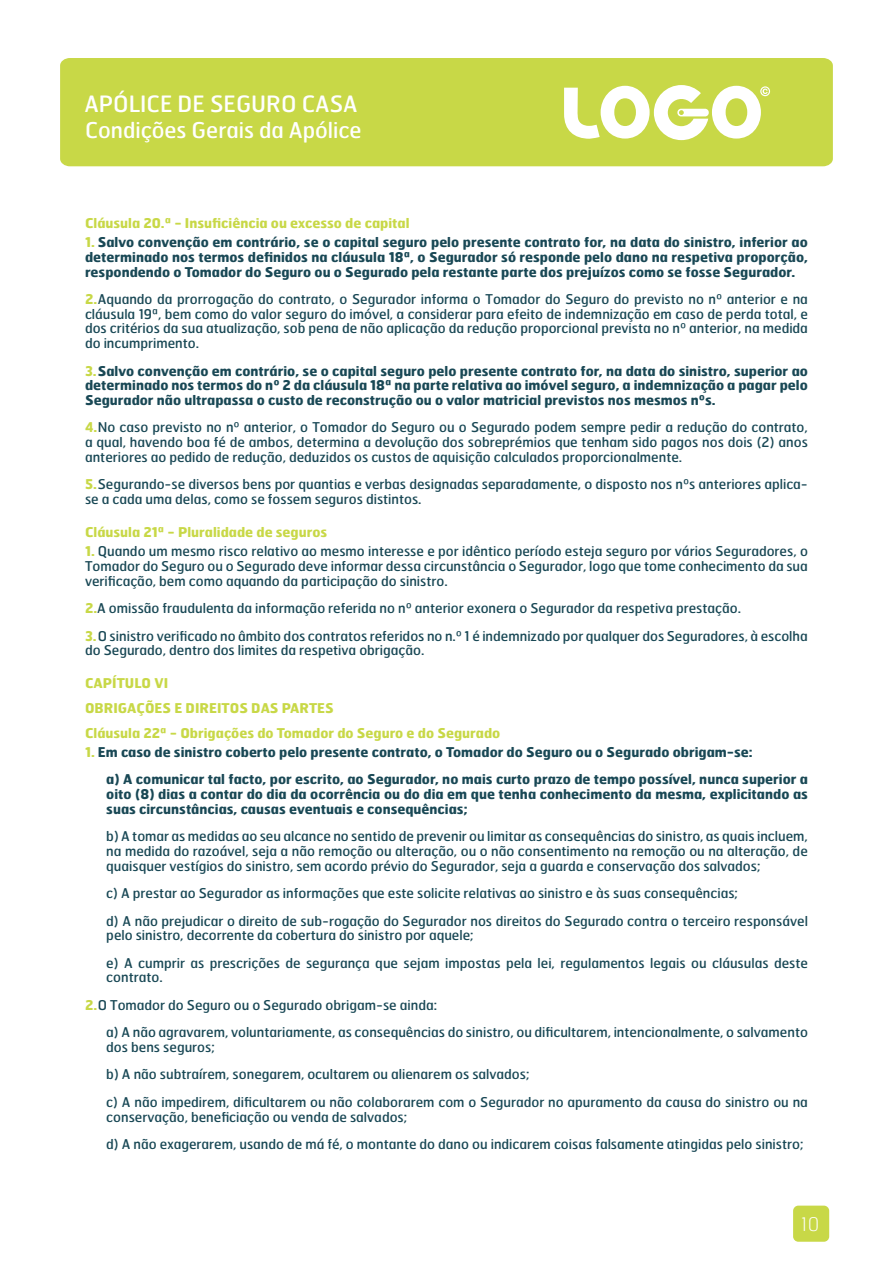
<style>
.page{position:relative;width:893px;height:1263px;background:#fff}
.page>*{position:absolute;margin:0;border:0;box-sizing:border-box;transform-origin:0 0}
.t1{font:22.5px "Hermes";color:#fff}
.t2{font:21.75px "Hermes";color:#fff}
.t3{font:100 18.75px "Hermes";color:#fff}
.t4{font:13.5px/14.7px "Hermes";color:#194855}
.t5{font:700 13.5px/14.7px "Hermes";color:#194855;text-align:justify}
.t6{font:700 13.5px/24.8px "Hermes";color:#c8d847}
.s1{color:#c8d847}
.s2{font-weight:700;color:#c8d847}
</style>
<div class="page">
<div style="left:793px;top:1205px;width:36px;height:37px;background:#c8d847;border-radius:5px"></div>
<div style="left:60px;top:58px;width:773px;height:108px;background:#c8d847"></div>
<svg style="left:564px;top:85px;width:206px;height:55px"></svg>
<h1 class="t1" style="left:85px;top:90px;width:275px">APÓLICE DE SEGURO CASA</h1>
<h2 class="t2" style="left:85px;top:117px;width:278px">Condições Gerais da Apólice</h2>
<p class="t6" style="left:85px;top:210px;width:326px">Cláusula 20.ª - Insuficiência ou excesso de capital</p>
<p class="t5" style="left:85px;top:234px;width:724px"><span class="s1">1.</span> Salvo convenção em contrário, se o capital seguro pelo presente contrato for, na data do sinistro, inferior ao determinado nos termos definidos na cláusula 18ª, o Segurador só responde pelo dano na respetiva proporção, respondendo o Tomador do Seguro ou o Segurado pela restante parte dos prejuízos como se fosse Segurador.</p>
<p class="t4" style="left:85px;top:291px;width:724px;text-align:justify"><span class="s2">2.</span>Aquando da prorrogação do contrato, o Segurador informa o Tomador do Seguro do previsto no nº anterior e na cláusula 19ª, bem como do valor seguro do imóvel, a considerar para efeito de indemnização em caso de perda total, e dos critérios da sua atualização, sob pena de não aplicação da redução proporcional prevista no nº anterior, na medida do incumprimento.</p>
<p class="t5" style="left:85px;top:363px;width:724px"><span class="s1">3.</span>Salvo convenção em contrário, se o capital seguro pelo presente contrato for, na data do sinistro, superior ao determinado nos termos do nº 2 da cláusula 18ª na parte relativa ao imóvel seguro, a indemnização a pagar pelo Segurador não ultrapassa o custo de reconstrução ou o valor matricial previstos nos mesmos nºs.</p>
<p class="t4" style="left:85px;top:420px;width:724px;text-align:justify"><span class="s2">4.</span>No caso previsto no nº anterior, o Tomador do Seguro ou o Segurado podem sempre pedir a redução do contrato, a qual, havendo boa fé de ambos, determina a devolução dos sobreprémios que tenham sido pagos nos dois (2) anos anteriores ao pedido de redução, deduzidos os custos de aquisição calculados proporcionalmente.</p>
<p class="t4" style="left:85px;top:477px;width:724px"><span class="s2">5.</span>Segurando-se diversos bens por quantias e verbas designadas separadamente, o disposto nos nºs anteriores aplica&shy;se a cada uma delas, como se fossem seguros distintos.</p>
<p class="t6" style="left:85px;top:519px;width:244px">Cláusula 21ª - Pluralidade de seguros</p>
<p class="t4" style="left:85px;top:543px;width:724px;text-align:justify"><span class="s2">1.</span> Quando um mesmo risco relativo ao mesmo interesse e por idêntico período esteja seguro por vários Seguradores, o Tomador do Seguro ou o Segurado deve informar dessa circunstância o Segurador, logo que tome conhecimento da sua verificação, bem como aquando da participação do sinistro.</p>
<p class="t4" style="left:85px;top:594px;width:724px;line-height:27.5px"><span class="s2">2.</span>A omissão fraudulenta da informação referida no nº anterior exonera o Segurador da respetiva prestação.<br><span class="s2">3.</span>O sinistro verificado no âmbito dos contratos referidos no n.º 1 é indemnizado por qualquer dos Seguradores, à escolha</p>
<p class="t4" style="left:85px;top:643px;width:341px">do Segurado, dentro dos limites da respetiva obrigação.</p>
<p class="t6" style="left:85px;top:671px;width:417px">CAPÍTULO VI<br>OBRIGAÇÕES E DIREITOS DAS PARTES<br>Cláusula 22ª - Obrigações do Tomador do Seguro e do Segurado</p>
<p class="t5" style="left:106px;top:738px;width:703px;line-height:27.5px;text-indent:-21px"><span class="s1">1.</span> Em caso de sinistro coberto pelo presente contrato, o Tomador do Seguro ou o Segurado obrigam-se:<br>a) A comunicar tal facto, por escrito, ao Segurador, no mais curto prazo de tempo possível, nunca superior a</p>
<p class="t5" style="left:106px;top:786px;width:703px">oito (8) dias a contar do dia da ocorrência ou do dia em que tenha conhecimento da mesma, explicitando as suas circunstâncias, causas eventuais e consequências;</p>
<p class="t4" style="left:106px;top:828px;width:703px;text-align:justify">b) A tomar as medidas ao seu alcance no sentido de prevenir ou limitar as consequências do sinistro, as quais incluem, na medida do razoável, seja a não remoção ou alteração, ou o não consentimento na remoção ou na alteração, de quaisquer vestígios do sinistro, sem acordo prévio do Segurador, seja a guarda e conservação dos salvados;</p>
<p class="t4" style="left:106px;top:879px;width:703px;line-height:27.5px">c) A prestar ao Segurador as informações que este solicite relativas ao sinistro e às suas consequências;<br>d) A não prejudicar o direito de sub-rogação do Segurador nos direitos do Segurado contra o terceiro responsável</p>
<p class="t4" style="left:106px;top:921px;width:703px;line-height:27.5px">pelo sinistro, decorrente da cobertura do sinistro por aquele;<br>e) A cumprir as prescrições de segurança que sejam impostas pela lei, regulamentos legais ou cláusulas deste</p>
<p class="t4" style="left:106px;top:970px;width:58px">contrato.</p>
<p class="t4" style="left:85px;top:997px;width:354px"><span class="s2">2.</span>O Tomador do Seguro ou o Segurado obrigam-se ainda:</p>
<p class="t4" style="left:106px;top:1024px;width:703px">a) A não agravarem, voluntariamente, as consequências do sinistro, ou dificultarem, intencionalmente, o salvamento</p>
<p class="t4" style="left:106px;top:1033px;width:703px;line-height:27.5px">dos bens seguros;<br>b) A não subtraírem, sonegarem, ocultarem ou alienarem os salvados;<br>c) A não impedirem, dificultarem ou não colaborarem com o Segurador no apuramento da causa do sinistro ou na</p>
<p class="t4" style="left:106px;top:1102px;width:699px;line-height:27.5px">conservação, beneficiação ou venda de salvados;<br>d) A não exagerarem, usando de má fé, o montante do dano ou indicarem coisas falsamente atingidas pelo sinistro;</p>
<h3 class="t3" style="left:801px;top:1212px;width:19px">10</h3>
</div>
